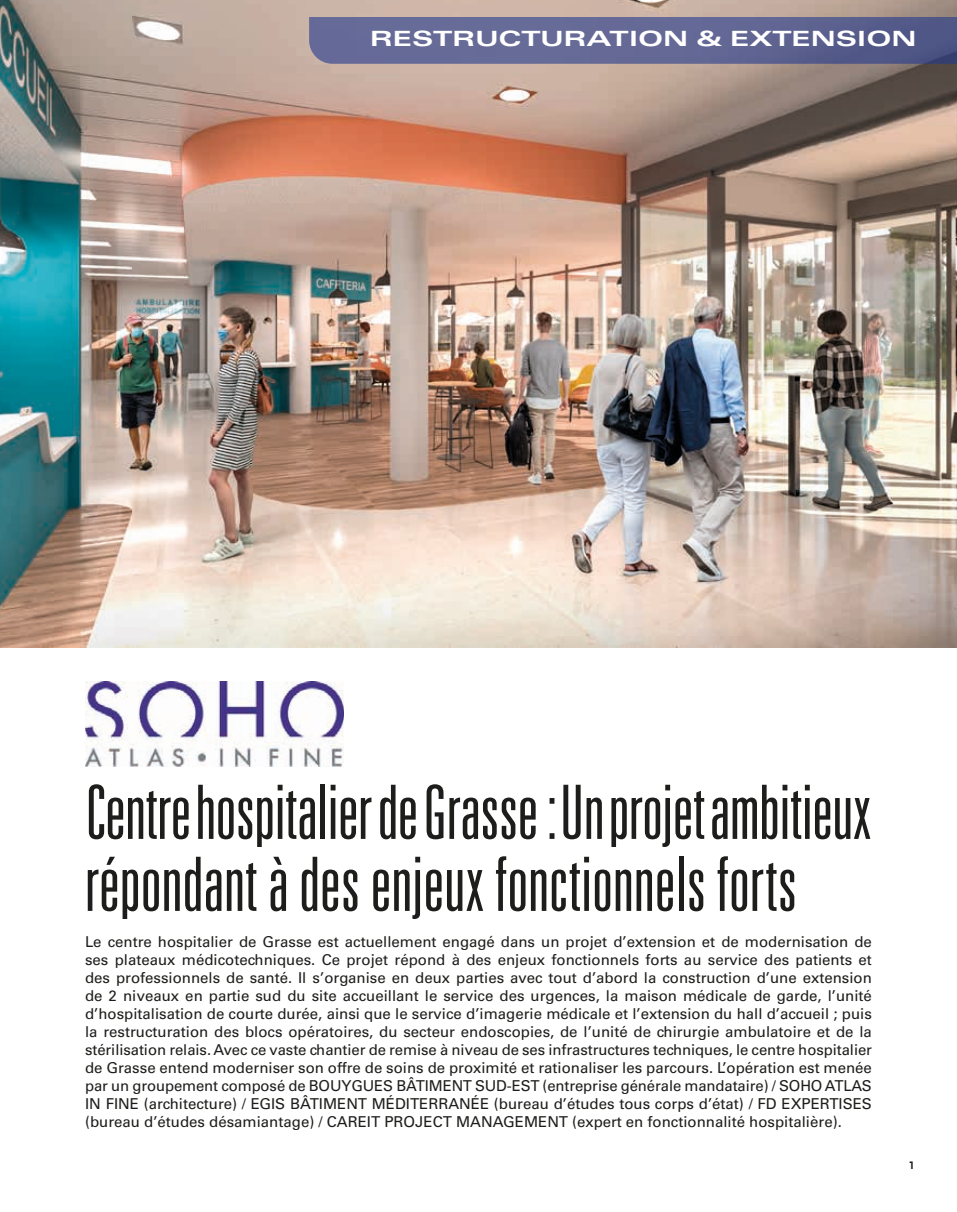
<style>
.page{position:relative;width:957px;height:1212px;background:#fff}
.page>*{position:absolute;margin:0;border:0;box-sizing:border-box;transform-origin:0 0}
.t1{font:300 ultra-condensed 75px/72px "Univers LT Std";letter-spacing:-.005em;color:#1d1d1b}
.t2{font:700 expanded 21px "Univers LT Std";letter-spacing:-.005em;color:#fff;scale:1.24 1}
.t3{font:15px/18px "Univers LT Std";color:#1d1d1b;text-align:justify}
.t4{font:12px "Hooge 0555";color:#1d1d1b}
</style>
<div class="page">
<img style="left:0;top:0;width:957px;height:647px">
<svg style="left:309px;top:17px;width:648px;height:47px;background:#616592"></svg>
<img style="left:85px;top:682px;width:259px;height:85px">
<h2 class="t2" style="left:370px;top:27px;width:442px">RESTRUCTURATION &amp; EXTENSION</h2>
<h1 class="t1" style="left:85px;top:776px;width:788px">Centre hospitalier de Grasse: Un projet ambitieux répondant à des enjeux fonctionnels forts</h1>
<p class="t3" style="left:85px;top:933px;width:788px">Le centre hospitalier de Grasse est actuellement engagé dans un projet d’extension et de modernisation de ses plateaux médicotechniques. Ce projet répond à des enjeux fonctionnels forts au service des patients et des professionnels de santé. Il s’organise en deux parties avec tout d’abord la construction d’une extension de 2 niveaux en partie sud du site accueillant le service des urgences, la maison médicale de garde, l’unité d’hospitalisation de courte durée, ainsi que le service d’imagerie médicale et l’extension du hall d’accueil ; puis la restructuration des blocs opératoires, du secteur endoscopies, de l’unité de chirurgie ambulatoire et de la stérilisation relais. Avec ce vaste chantier de remise à niveau de ses infrastructures techniques, le centre hospitalier de Grasse entend moderniser son offre de soins de proximité et rationaliser les parcours. L’opération est menée par un groupement composé de BOUYGUES BÂTIMENT SUD-EST (entreprise générale mandataire) / SOHO ATLAS IN FINE (architecture) / EGIS BÂTIMENT MÉDITERRANÉE (bureau d’études tous corps d’état) / FD EXPERTISES (bureau d’études désamiantage) / CAREIT PROJECT MANAGEMENT (expert en fonctionnalité hospitalière).</p>
<p class="t4" style="left:910px;top:1157px;width:6px">1</p>
</div>
